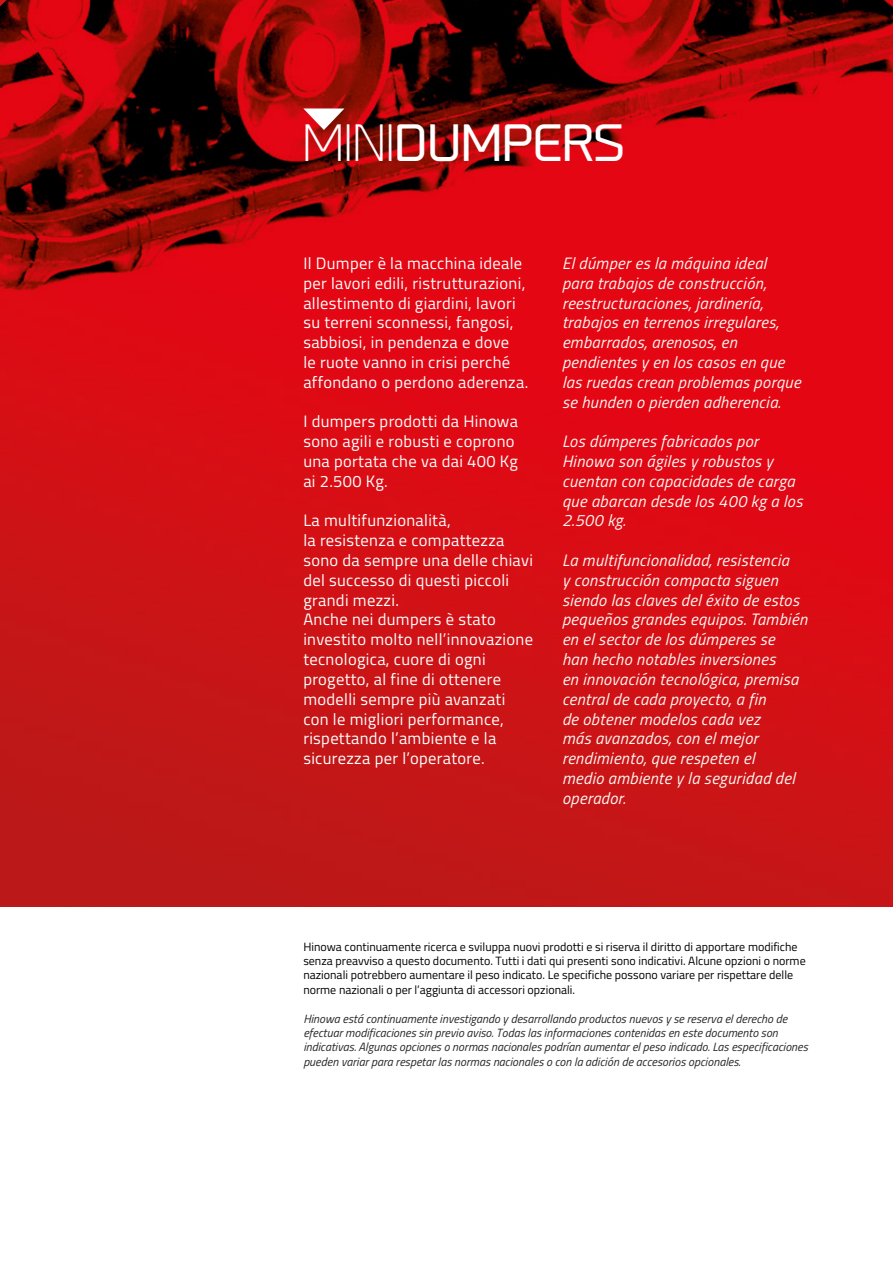
<style>
.page{position:relative;width:893px;height:1263px;background:#fff}
.page>*{position:absolute;margin:0;border:0;box-sizing:border-box;transform-origin:0 0}
.t1{font:48.9px "Prime";color:#fff}
.t2{font:italic 16.5px/19.8px "Titillium";letter-spacing:.02em;color:#fef6f2}
.t3{font:16.5px/19.8px "Titillium";letter-spacing:.02em;color:#fff}
.t4{font:italic 12px/14.4px "Titillium";color:#282827}
.t5{font:12px/14.4px "Titillium";color:#000}
.s1{font-weight:300}
</style>
<div class="page">
<img style="left:0;top:0;width:893px;height:907px">
<svg style="left:0;top:0;width:407px;height:172px"></svg>
<h1 class="t1" style="left:303px;top:114px;width:323px"><span class="s1">MINI</span>DUMPERS</h1>
<p class="t3" style="left:303px;top:253px;width:226px">Il Dumper è la macchina ideale per lavori edili, ristrutturazioni, allestimento di giardini, lavori su terreni sconnessi, fangosi, sabbiosi, in pendenza e dove<br>le ruote vanno in crisi perché affondano o perdono aderenza.</p>
<p class="t3" style="left:303px;top:411px;width:216px">I dumpers prodotti da Hinowa sono agili e robusti e coprono una portata che va dai 400 Kg ai 2.500 Kg.</p>
<p class="t3" style="left:303px;top:510px;width:231px">La multifunzionalità,<br>la resistenza e compattezza sono da sempre una delle chiavi del successo di questi piccoli grandi mezzi.<br>Anche nei dumpers è stato investito molto nell’innovazione tecnologica, cuore di ogni progetto, al fine di ottenere modelli sempre più avanzati con le migliori performance, rispettando l’ambiente e la sicurezza per l’operatore.</p>
<p class="t2" style="left:562px;top:253px;width:240px">El dúmper es la máquina ideal para trabajos de construcción, reestructuraciones, jardinería, trabajos en terrenos irregulares, embarrados, arenosos, en pendientes y en los casos en que las ruedas crean problemas porque se hunden o pierden adherencia.</p>
<p class="t2" style="left:562px;top:431px;width:242px">Los dúmperes fabricados por<br>Hinowa son ágiles y robustos y cuentan con capacidades de carga que abarcan desde los 400 kg a los<br>2.500 kg.</p>
<p class="t2" style="left:562px;top:550px;width:247px">La multifuncionalidad, resistencia<br>y construcción compacta siguen siendo las claves del éxito de estos pequeños grandes equipos. También en el sector de los dúmperes se<br>han hecho notables inversiones<br>en innovación tecnológica, premisa central de cada proyecto, a fin<br>de obtener modelos cada vez<br>más avanzados, con el mejor rendimiento, que respeten el<br>medio ambiente y la seguridad del operador.</p>
<p class="t5" style="left:303px;top:938px;width:504px">Hinowa continuamente ricerca e sviluppa nuovi prodotti e si riserva il diritto di apportare modifiche senza preavviso a questo documento. Tutti i dati qui presenti sono indicativi. Alcune opzioni o norme nazionali potrebbero aumentare il peso indicato. Le specifiche possono variare per rispettare delle norme nazionali o per l’aggiunta di accessori opzionali.</p>
<p class="t4" style="left:303px;top:1010px;width:506px">Hinowa está continuamente investigando y desarrollando productos nuevos y se reserva el derecho de efectuar modificaciones sin previo aviso. Todas las informaciones contenidas en este documento son indicativas. Algunas opciones o normas nacionales podrían aumentar el peso indicado. Las especificaciones pueden variar para respetar las normas nacionales o con la adición de accesorios opcionales.</p>
</div>
